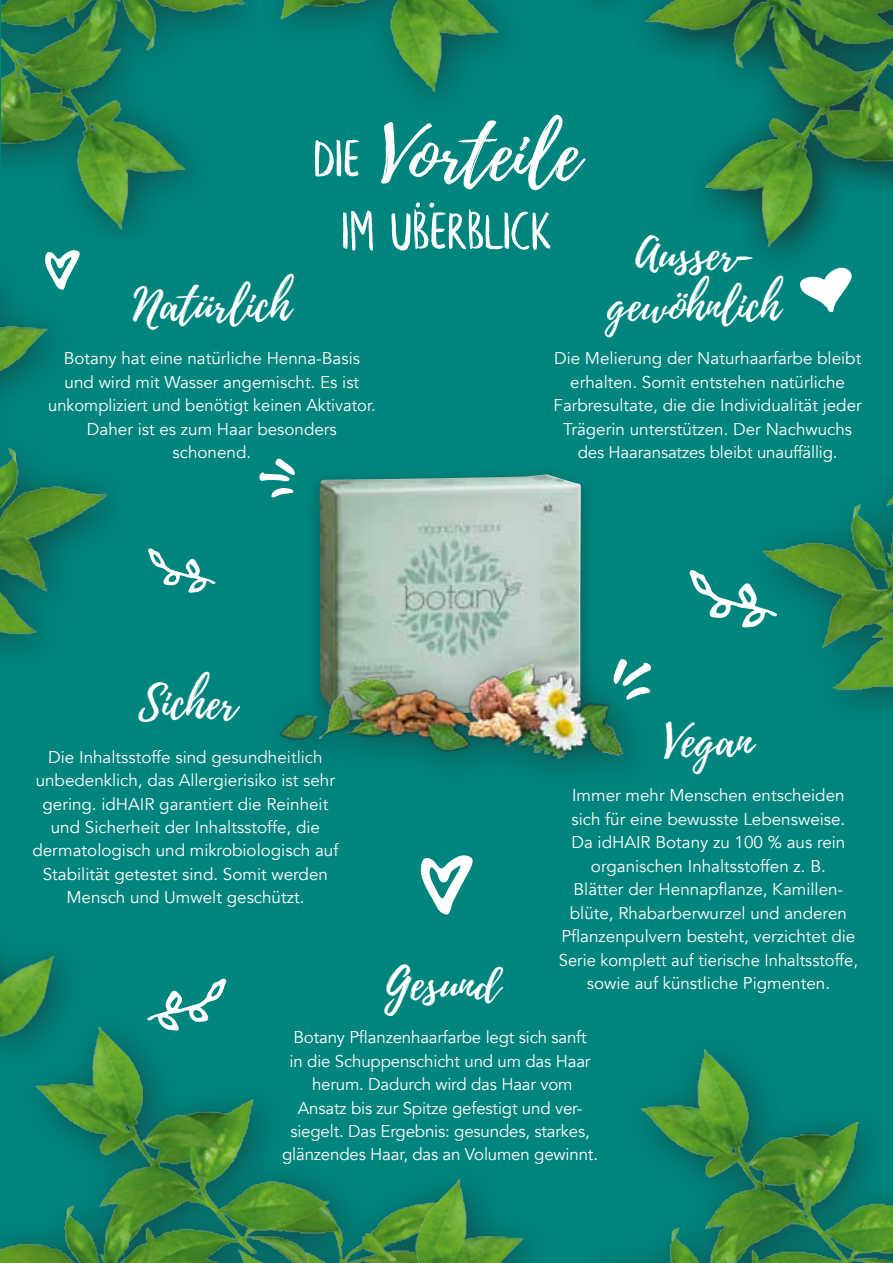
<style>
.page{position:relative;width:893px;height:1263px;background:#00847e}
.page>*{position:absolute;margin:0;border:0;box-sizing:border-box;transform-origin:0 0}
.t1{font:73.2px "Playlist Script";color:#fff;scale:1.06 1}
.t2{font:53.7px "Leafy";color:#fff;scale:1.06 1}
.t3{font:44.4px "Playlist Script";color:#fff;scale:1.06 1}
.t4{font:42.6px/51.2px "Playlist Script";color:#fff;text-align:center;scale:1.06 1}
.t5{font:17.1px/23.4px "Avenir";color:#fff;text-align:center}
.s1{font-family:"Leafy";font-size:53.7px}
</style>
<div class="page">
<img style="left:279px;top:474px;width:352px;height:297px">
<img style="left:0;top:290px;width:107px;height:360px">
<img style="left:649px;top:0;width:244px;height:256px">
<div style="left:389px;top:0;width:374px;height:25px;background:#1d1d1b;opacity:.5"></div>
<img style="left:570px;top:0;width:171px;height:13px">
<img style="left:762px;top:493px;width:131px;height:213px">
<img style="left:620px;top:1048px;width:273px;height:215px">
<img style="left:279px;top:0;width:291px;height:94px">
<img style="left:0;top:1046px;width:270px;height:217px">
<img style="left:2px;top:0;width:244px;height:231px">
<img style="left:0;top:953px;width:134px;height:112px">
<img style="left:270px;top:1177px;width:256px;height:86px">
<svg style="left:44px;top:290px;width:41px;height:2px"></svg>
<svg style="left:762px;top:569px;width:20px;height:64px"></svg>
<svg style="left:279px;top:474px;width:17px;height:26px"></svg>
<svg style="left:604px;top:648px;width:27px;height:61px"></svg>
<h1 class="t1" style="left:313px;top:102px;width:253px"><span class="s1">DIE</span> Vorteile</h1>
<h2 class="t2" style="left:341px;top:204px;width:200px">IM UBERBLICK</h2>
<h2 class="t2" style="left:451px;top:201px;width:9px;rotate:90deg">:</h2>
<h3 class="t4" style="left:608px;top:231px;width:164px">Ausser&shy;gewöhnlich</h3>
<p class="t5" style="left:554px;top:347px;width:310px">Die Melierung der Naturhaarfarbe bleibt erhalten. Somit entstehen natürliche Farbresultate, die die Individualität jeder Trägerin unterstützen. Der Nachwuchs des Haaransatzes bleibt unauffällig.</p>
<h3 class="t3" style="left:133px;top:274px;width:150px">Natürlich</h3>
<p class="t5" style="left:48px;top:347px;width:329px">Botany hat eine natürliche Henna-Basis und wird mit Wasser angemischt. Es ist unkompliziert und benötigt keinen Aktivator.<br>Daher ist es zum Haar besonders schonend.</p>
<h3 class="t3" style="left:139px;top:672px;width:94px">Sicher</h3>
<p class="t5" style="left:32px;top:745px;width:308px">Die Inhaltsstoffe sind gesundheitlich unbedenklich, das Allergierisiko ist sehr gering. idHAIR garantiert die Reinheit und Sicherheit der Inhaltsstoffe, die dermatologisch und mikrobiologisch auf Stabilität getestet sind. Somit werden Mensch und Umwelt geschützt.</p>
<h3 class="t3" style="left:664px;top:709px;width:85px">Vegan</h3>
<p class="t5" style="left:559px;top:784px;width:301px">Immer mehr Menschen entscheiden sich für eine bewusste Lebensweise.<br>Da idHAIR Botany zu 100 % aus rein organischen Inhaltsstoffen z. B.<br>Blätter der Hennapflanze, Kamillen&shy;blüte, Rhabarberwurzel und anderen Pflanzenpulvern besteht, verzichtet die Serie komplett auf tierische Inhaltsstoffe, sowie auf künstliche Pigmenten.</p>
<h3 class="t3" style="left:384px;top:953px;width:110px">Gesund</h3>
<p class="t5" style="left:282px;top:1026px;width:317px">Botany Pflanzenhaarfarbe legt sich sanft<br>in die Schuppenschicht und um das Haar herum. Dadurch wird das Haar vom<br>Ansatz bis zur Spitze gefestigt und ver&shy;siegelt. Das Ergebnis: gesundes, starkes, glänzendes Haar, das an Volumen gewinnt.</p>
</div>
